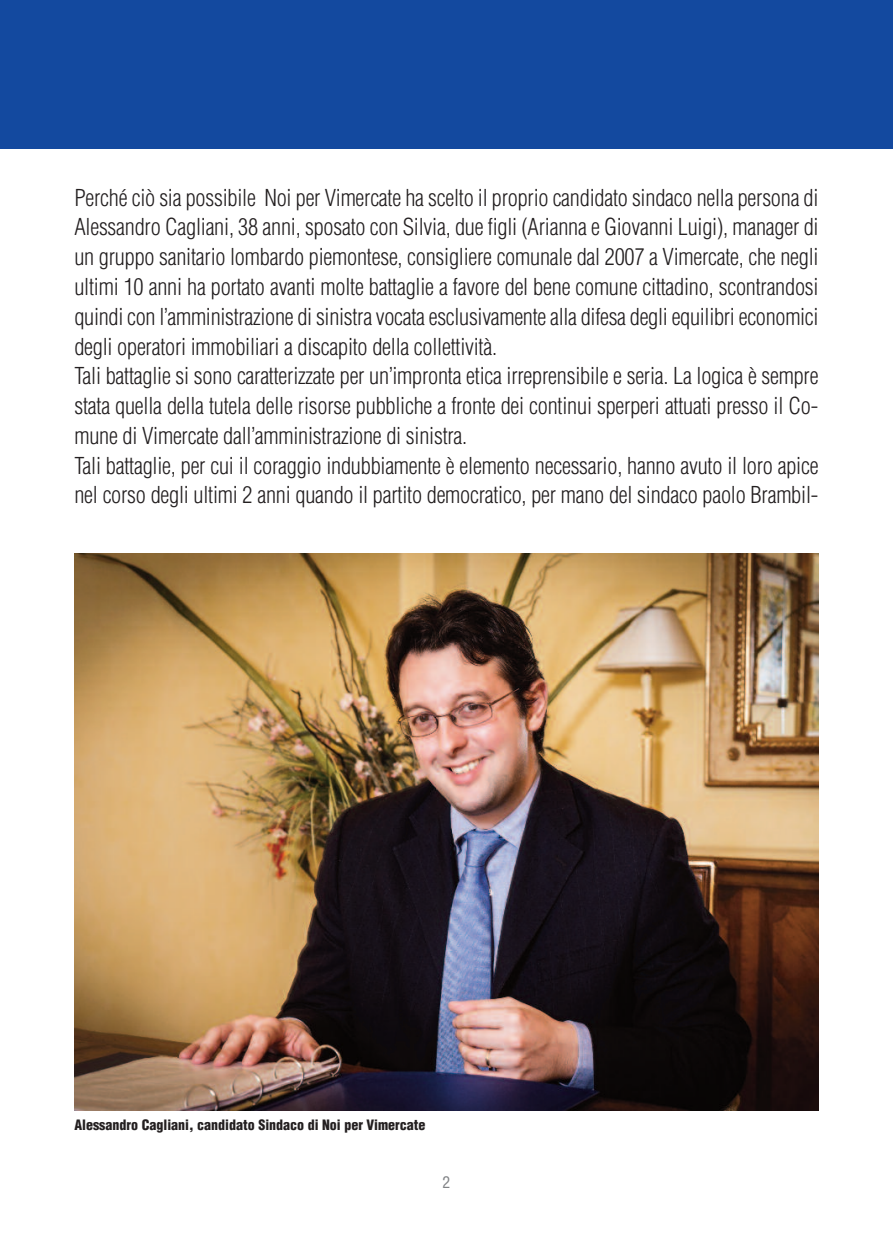
<style>
.page{position:relative;width:893px;height:1241px;background:#fff}
.page>*{position:absolute;margin:0;border:0;box-sizing:border-box;transform-origin:0 0}
.t1{font:300 condensed 22.75px/29.8px "Helvetica";letter-spacing:-.01em;color:#231f20}
.t2{font:condensed 15.75px "Helvetica";color:#808285}
.t3{font:900 condensed 14px "Helvetica";color:#231f20}
</style>
<div class="page">
<div style="left:0;top:0;width:893px;height:149px;background:#13499f"></div>
<img style="left:74px;top:553px;width:745px;height:556px">
<p class="t1" style="left:74px;top:183px;width:746px">Perché ciò sia possibile Noi per Vimercate ha scelto il proprio candidato sindaco nella persona di Alessandro Cagliani, 38 anni, sposato con Silvia, due figli (Arianna e Giovanni Luigi), manager di un gruppo sanitario lombardo piemontese, consigliere comunale dal 2007 a Vimercate, che negli ultimi 10 anni ha portato avanti molte battaglie a favore del bene comune cittadino, scontrandosi quindi con l’amministrazione di sinistra vocata esclusivamente alla difesa degli equilibri economici degli operatori immobiliari a discapito della collettività.<br>Tali battaglie si sono caratterizzate per un’impronta etica irreprensibile e seria. La logica è sempre stata quella della tutela delle risorse pubbliche a fronte dei continui sperperi attuati presso il Co&shy;mune di Vimercate dall’amministrazione di sinistra.<br>Tali battaglie, per cui il coraggio indubbiamente è elemento necessario, hanno avuto il loro apice nel corso degli ultimi 2 anni quando il partito democratico, per mano del sindaco paolo Brambil-</p>
<p class="t3" style="left:74px;top:1116px;width:353px">Alessandro Cagliani, candidato Sindaco di Noi per Vimercate</p>
<p class="t2" style="left:443px;top:1173px;width:9px">2</p>
</div>
